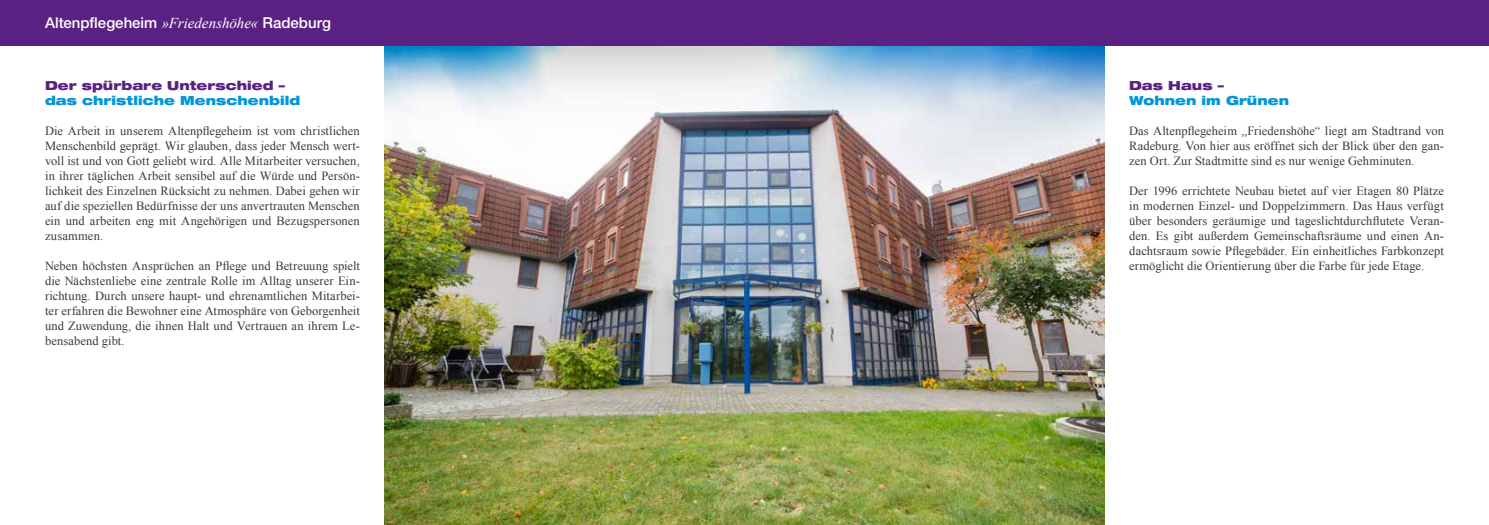
<style>
.page{position:relative;width:1489px;height:525px;background:#fff}
.page>*{position:absolute;margin:0;border:0;box-sizing:border-box;transform-origin:0 0}
.t1{font:500 15px "Helvetica Neue LT Std";color:#fff}
.t2{font:12.5px/15px "Times New Roman";letter-spacing:.01em;color:#3a3a39;text-align:justify}
.t3{font:900 expanded 12.5px "Helvetica Neue LT Std";letter-spacing:.005em;color:#0095da}
.t4{font:900 expanded 12.5px "Helvetica Neue LT Std";letter-spacing:.005em;color:#5b2182}
.s1{font-family:"Times New Roman";font-weight:400;font-style:italic}
</style>
<div class="page">
<img style="left:384px;top:45px;width:720px;height:479px">
<div style="left:0;top:0;width:1488px;height:45px;background:#5b2182"></div>
<p class="t1" style="left:45px;top:13px;width:287px">Altenpflegeheim <span class="s1">»Friedenshöhe«</span> Radeburg</p>
<p class="t4" style="left:45px;top:77px;width:241px">Der spürbare Unterschied –</p>
<p class="t3" style="left:45px;top:92px;width:257px">das christliche Menschenbild</p>
<p class="t2" style="left:45px;top:123px;width:316px">Die Arbeit in unserem Altenpflegeheim ist vom christlichen Menschenbild geprägt. Wir glauben, dass jeder Mensch wert&shy;voll ist und von Gott geliebt wird. Alle Mitarbeiter versuchen, in ihrer täglichen Arbeit sensibel auf die Würde und Persön&shy;lichkeit des Einzelnen Rücksicht zu nehmen. Dabei gehen wir auf die speziellen Bedürfnisse der uns anvertrauten Menschen ein und arbeiten eng mit Angehörigen und Bezugspersonen zusammen.</p>
<p class="t2" style="left:45px;top:258px;width:316px">Neben höchsten Ansprüchen an Pflege und Betreuung spielt die Nächstenliebe eine zentrale Rolle im Alltag unserer Ein&shy;richtung. Durch unsere haupt- und ehrenamtlichen Mitarbei&shy;ter erfahren die Bewohner eine Atmosphäre von Geborgenheit und Zuwendung, die ihnen Halt und Vertrauen an ihrem Le&shy;bensabend gibt.</p>
<p class="t4" style="left:1129px;top:77px;width:96px">Das Haus –</p>
<p class="t3" style="left:1129px;top:92px;width:161px">Wohnen im Grünen</p>
<p class="t2" style="left:1129px;top:123px;width:316px">Das Altenpflegeheim „Friedenshöhe“ liegt am Stadtrand von Radeburg. Von hier aus eröffnet sich der Blick über den gan&shy;zen Ort. Zur Stadtmitte sind es nur wenige Gehminuten.</p>
<p class="t2" style="left:1129px;top:183px;width:316px">Der 1996 errichtete Neubau bietet auf vier Etagen 80 Plätze in modernen Einzel- und Doppelzimmern. Das Haus verfügt über besonders geräumige und tageslichtdurchflutete Veran&shy;den. Es gibt außerdem Gemeinschaftsräume und einen An&shy;dachtsraum sowie Pflegebäder. Ein einheitliches Farbkonzept ermöglicht die Orientierung über die Farbe für jede Etage.</p>
</div>
